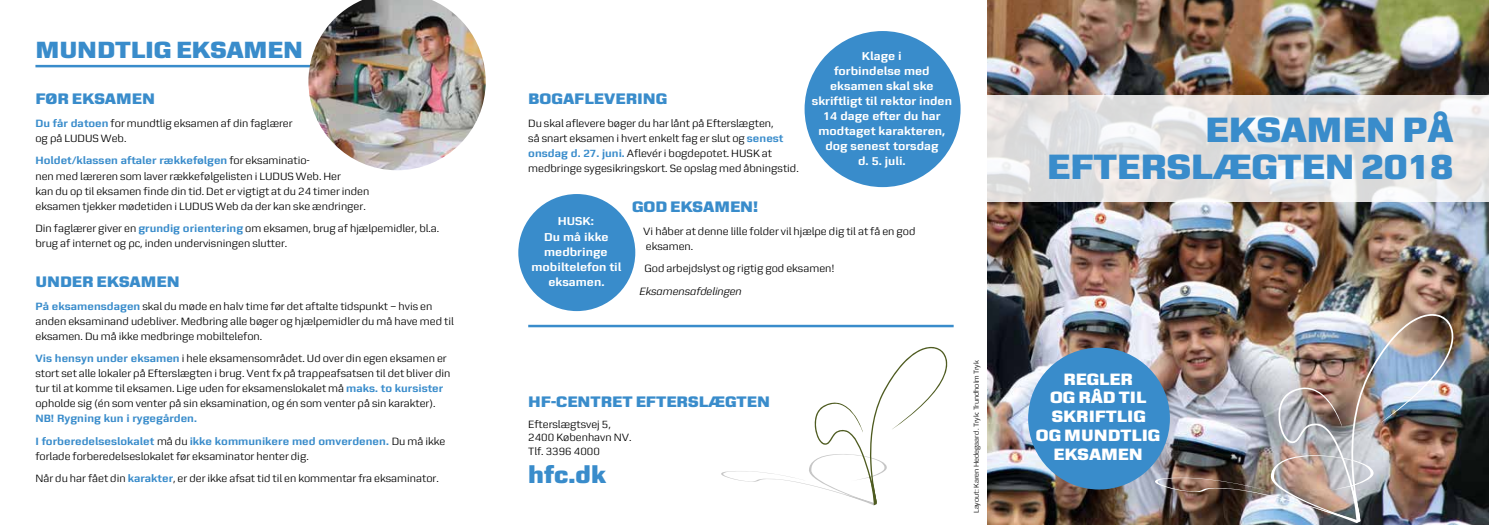
<style>
.page{position:relative;width:1489px;height:525px;background:#fff}
.page>*{position:absolute;margin:0;border:0;box-sizing:border-box;transform-origin:0 0}
.t1{font:800 37.5px/37.5px "Zetta Sans";letter-spacing:-.005em;color:#398ccb;text-align:right}
.t2{font:800 25px "Zetta Sans";letter-spacing:-.005em;color:#398ccb}
.t3{font:800 17.5px/18.8px "Zetta Sans";color:#fff;text-align:center}
.t4{font:800 16.25px "Zetta Sans";color:#398ccb}
.t5{font:700 12.25px/15px "Zetta Sans";color:#fff;text-align:center}
.t6{font:11.25px/15px "Zetta Sans";color:#000}
.t7{font:700 11.25px/22.5px "Zetta Sans";color:#398ccb}
.t8{font:italic 11.25px "Zetta Sans";color:#000}
.t9{font:7.5px "Zetta Sans";color:#000}
.s1{font-weight:700;color:#398ccb}
.s2{font-weight:400;color:#000}
</style>
<div class="page">
<img style="left:987px;top:0;width:501px;height:524px">
<svg style="left:987px;top:96px;width:501px;height:106px;background:#e6e5e4"></svg>
<hr style="left:35px;top:65px;width:422px;height:2px;background:#398ccb">
<img style="left:308px;top:0;width:177px;height:170px">
<img style="left:1147px;top:313px;width:306px;height:211px">
<div style="left:1028px;top:347px;width:141px;height:142px;background:#398ccb;border-radius:50%"></div>
<hr style="left:528px;top:324px;width:425px;height:3px;background:#398ccb">
<svg style="left:721px;top:347px;width:227px;height:159px"></svg>
<div style="left:911px;top:422px;width:53px;height:83px;background:#fff"></div>
<div style="left:804px;top:31px;width:156px;height:156px;background:#398ccb;border-radius:50%"></div>
<div style="left:518px;top:194px;width:117px;height:117px;background:#398ccb;border-radius:50%"></div>
<h2 class="t2" style="left:35px;top:35px;width:269px">MUNDTLIG EKSAMEN</h2>
<h3 class="t4" style="left:35px;top:90px;width:121px">FØR EKSAMEN</h3>
<p class="t6" style="left:35px;top:116px;width:259px"><span class="s1">Du får datoen</span> for mundtlig eksamen af din faglærer og på LUDUS Web.</p>
<p class="t6" style="left:35px;top:153px;width:335px"><span class="s1">Holdet/klassen aftaler rækkefølgen</span> for eksaminatio-<br>nen med læreren som laver rækkefølgelisten i LUDUS Web. Her<br>kan du op til eksamen finde din tid. Det er vigtigt at du 24 timer inden eksamen tjekker mødetiden i LUDUS Web da der kan ske ændringer.</p>
<p class="t6" style="left:35px;top:221px;width:405px">Din faglærer giver en <span class="s1">grundig orientering</span> om eksamen, brug af hjælpemidler, bl.a. brug af internet og pc, inden undervisningen slutter.</p>
<h3 class="t4" style="left:35px;top:272px;width:146px">UNDER EKSAMEN</h3>
<p class="t6" style="left:35px;top:298px;width:420px"><span class="s1">På eksamensdagen</span> skal du møde en halv time før det aftalte tidspunkt – hvis en anden eksaminand udebliver. Medbring alle bøger og hjælpemidler du må have med til eksamen. Du må ikke medbringe mobiltelefon.</p>
<p class="t6" style="left:35px;top:351px;width:416px"><span class="s1">Vis hensyn under eksamen</span> i hele eksamensområdet. Ud over din egen eksamen er stort set alle lokaler på Efterslægten i brug. Vent fx på trappeafsatsen til det bliver din tur til at komme til eksamen. Lige uden for eksamenslokalet må <span class="s1">maks. to kursister </span>opholde sig (én som venter på sin eksamination, og én som venter på sin karakter).</p>
<p class="t7" style="left:35px;top:407px;width:411px">NB! Rygning kun i rygegården.<br>I forberedelseslokalet <span class="s2">må du</span> ikke kommunikere med omverdenen. <span class="s2">Du må ikke</span></p>
<p class="t6" style="left:35px;top:444px;width:405px;line-height:22.5px">forlade forberedelseslokalet før eksaminator henter dig.<br>Når du har fået din <span class="s1">karakter</span>, er der ikke afsat tid til en kommentar fra eksaminator.</p>
<p class="t5" style="left:811px;top:48px;width:142px">Klage i<br>forbindelse med eksamen skal ske skriftligt til rektor inden<br>14 dage efter du har modtaget karakteren, dog senest torsdag<br>d. 5. juli.</p>
<h3 class="t4" style="left:528px;top:90px;width:141px">BOGAFLEVERING</h3>
<p class="t6" style="left:528px;top:116px;width:272px">Du skal aflevere bøger du har lånt på Efterslægten,<br>så snart eksamen i hvert enkelt fag er slut og <span class="s1">senest onsdag d. 27. juni.</span> Aflevér i bogdepotet. HUSK at medbringe sygesikringskort. Se opslag med åbningstid.</p>
<h3 class="t4" style="left:632px;top:197px;width:128px">GOD EKSAMEN!</h3>
<p class="t6" style="left:643px;top:223px;width:274px">Vi håber at denne lille folder vil hjælpe dig til at få en god eksamen.</p>
<p class="t6" style="left:644px;top:261px;width:192px">God arbejdslyst og rigtig god eksamen!</p>
<p class="t8" style="left:639px;top:284px;width:104px">Eksamensafdelingen</p>
<p class="t5" style="left:544px;top:213px;width:66px;line-height:16.1px">HUSK:<br>Du må ikke</p>
<p class="t5" style="left:531px;top:244px;width:91px">medbringe mobiltelefon til eksamen.</p>
<h3 class="t4" style="left:528px;top:391px;width:243px">HF-CENTRET EFTERSLÆGTEN</h3>
<p class="t6" style="left:528px;top:417px;width:105px;line-height:13.5px">Efterslægtsvej 5,<br>2400 København NV.<br>Tlf. 3396 4000</p>
<h2 class="t2" style="left:528px;top:460px;width:79px">hfc.dk</h2>
<p class="t9" style="left:972px;top:513px;width:154px;rotate:-90deg">Layout: Karen Hedegaard . Tryk: Trundholm Tryk</p>
<h1 class="t1" style="left:1046px;top:110px;width:408px">EKSAMEN PÅ<br>EFTERSLÆGTEN 2018</h1>
<h3 class="t3" style="left:1035px;top:369px;width:126px">REGLER<br>OG RÅD TIL<br>SKRIFTLIG<br>OG MUNDTLIG<br>EKSAMEN</h3>
</div>
